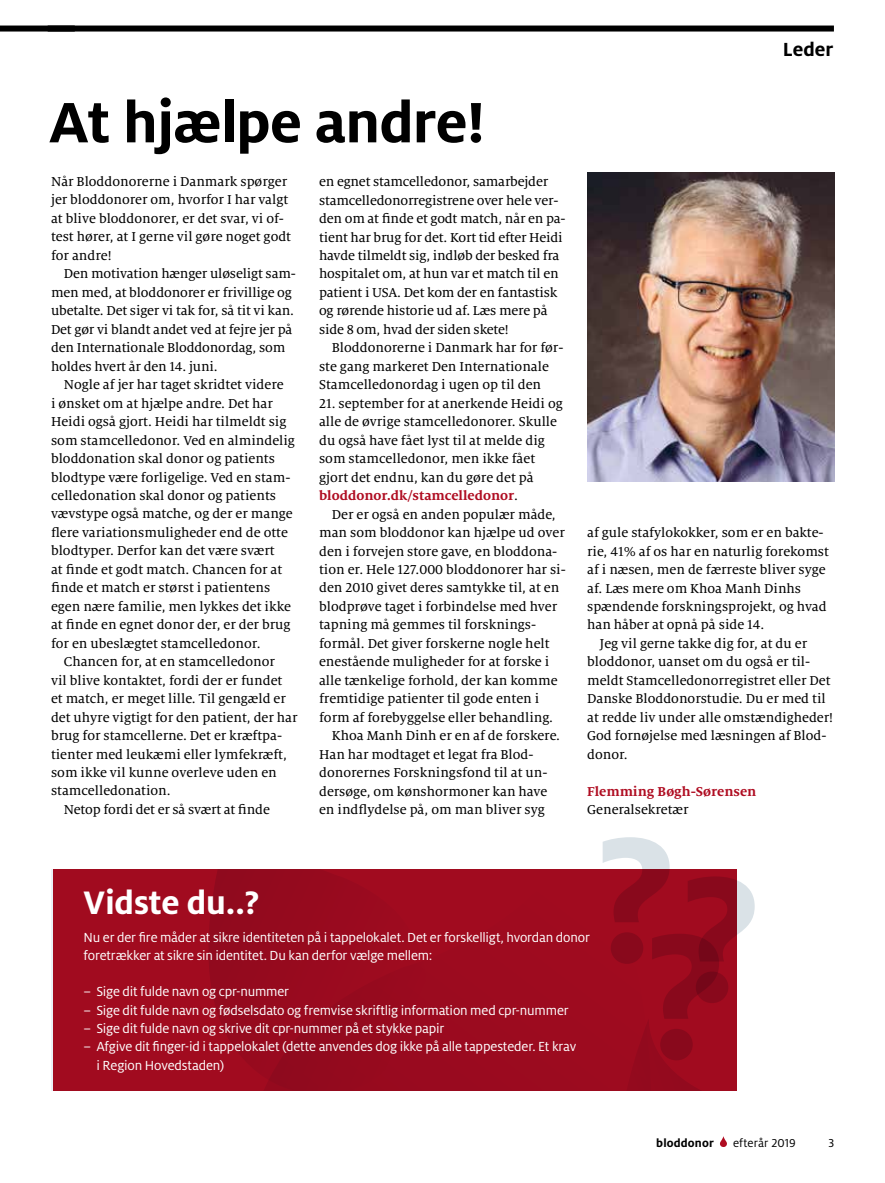
<style>
.page{position:relative;width:885px;height:1183px;background:#fff}
.page>*{position:absolute;margin:0;border:0;box-sizing:border-box;transform-origin:0 0}
.t1{font:700 63px "Milo OT";letter-spacing:-.015em;color:#000}
.t2{font:700 36px "Milo OT";letter-spacing:-.01em;color:#fff}
.t3{font:700 21px "Milo OT";color:#000}
.t4{font:14.55px/18.3px "Milo OT";letter-spacing:-.01em;color:#fff}
.t5{font:14.25px/18.5px "Milo Serif OT Text";color:#000}
.t6{font:700 14.25px "Milo Serif OT";color:#af0c21}
.t7{font:12.75px "Milo OT";letter-spacing:.005em;color:#000}
.t8{font:700 12.75px "Milo OT";letter-spacing:.01em;color:#000}
.s1{font-family:"Milo Serif OT Text";font-weight:400;color:#000}
</style>
<div class="page">
<svg style="left:720px;top:1136px;width:6px;height:10px"></svg>
<div style="left:53px;top:869px;width:683px;height:221px;background:#9d0b1f"></div>
<div style="left:0;top:26px;width:75px;height:6px;background:#000"></div>
<div style="left:48px;top:26px;width:785px;height:6px;background:#000"></div>
<img style="left:587px;top:172px;width:247px;height:309px">
<svg style="left:602px;top:837px;width:152px;height:253px"></svg>
<h1 class="t1" style="left:49px;top:87px;width:438px">At hjælpe andre!</h1>
<p class="t5" style="left:51px;top:172px;width:241px">Når Bloddonorerne i Danmark spørger jer bloddonorer om, hvorfor I har valgt at blive bloddonorer, er det svar, vi of&shy;test hører, at I gerne vil gøre noget godt for andre!</p>
<p class="t5" style="left:51px;top:265px;width:246px;text-indent:13px">Den motivation hænger uløseligt sam&shy;men med, at bloddonorer er frivillige og ubetalte. Det siger vi tak for, så tit vi kan.<br>Det gør vi blandt andet ved at fejre jer på den Internationale Bloddonordag, som holdes hvert år den 14. juni.</p>
<p class="t5" style="left:51px;top:375px;width:245px;text-indent:13px">Nogle af jer har taget skridtet videre<br>i ønsket om at hjælpe andre. Det har Heidi også gjort. Heidi har tilmeldt sig som stamcelledonor. Ved en almindelig bloddonation skal donor og patients blodtype være forligelige. Ved en stam&shy;celledonation skal donor og patients vævstype også matche, og der er mange flere variationsmuligheder end de otte blodtyper. Derfor kan det være svært<br>at finde et godt match. Chancen for at finde et match er størst i patientens egen nære familie, men lykkes det ikke at finde en egnet donor der, er der brug for en ubeslægtet stamcelledonor.</p>
<p class="t5" style="left:64px;top:652px;width:212px">Chancen for, at en stamcelledonor</p>
<p class="t5" style="left:51px;top:671px;width:233px">vil blive kontaktet, fordi der er fundet</p>
<p class="t5" style="left:51px;top:689px;width:236px">et match, er meget lille. Til gengæld er</p>
<p class="t5" style="left:51px;top:708px;width:248px">det uhyre vigtigt for den patient, der har</p>
<p class="t5" style="left:51px;top:726px;width:232px">brug for stamcellerne. Det er kræftpa-</p>
<p class="t5" style="left:51px;top:744px;width:237px">tienter med leukæmi eller lymfekræft,</p>
<p class="t5" style="left:51px;top:763px;width:227px">som ikke vil kunne overleve uden en</p>
<p class="t5" style="left:51px;top:781px;width:121px">stamcelledonation.</p>
<p class="t5" style="left:64px;top:800px;width:207px">Netop fordi det er så svært at finde</p>
<p class="t5" style="left:319px;top:173px;width:248px">en egnet stamcelledonor, samarbejder stamcelledonorregistrene over hele ver&shy;den om at finde et godt match, når en pa&shy;tient har brug for det. Kort tid efter Heidi havde tilmeldt sig, indløb der besked fra hospitalet om, at hun var et match til en patient i USA. Det kom der en fantastisk og rørende historie ud af. Læs mere på side 8 om, hvad der siden skete!</p>
<p class="t5" style="left:319px;top:339px;width:246px;text-indent:13px">Bloddonorerne i Danmark har for før&shy;ste gang markeret Den Internationale<br>Stamcelledonordag i ugen op til den</p>
<p class="t5" style="left:319px;top:394px;width:245px">21. september for at anerkende Heidi og alle de øvrige stamcelledonorer. Skulle du også have fået lyst til at melde dig som stamcelledonor, men ikke fået gjort det endnu, kan du gøre det på</p>
<p class="t6" style="left:319px;top:487px;width:200px">bloddonor.dk/stamcelledonor<span class="s1">.</span></p>
<p class="t5" style="left:332px;top:505px;width:225px">Der er også en anden populær måde,</p>
<p class="t5" style="left:319px;top:523px;width:247px">man som bloddonor kan hjælpe ud over</p>
<p class="t5" style="left:319px;top:542px;width:240px">den i forvejen store gave, en bloddona-</p>
<p class="t5" style="left:319px;top:560px;width:248px">tion er. Hele 127.000 bloddonorer har si-</p>
<p class="t5" style="left:319px;top:579px;width:242px">den 2010 givet deres samtykke til, at en</p>
<p class="t5" style="left:319px;top:597px;width:239px">blodprøve taget i forbindelse med hver</p>
<p class="t5" style="left:319px;top:615px;width:219px">tapning må gemmes til forsknings-</p>
<p class="t5" style="left:319px;top:634px;width:232px">formål. Det giver forskerne nogle helt</p>
<p class="t5" style="left:319px;top:652px;width:232px">enestående muligheder for at forske i</p>
<p class="t5" style="left:319px;top:671px;width:240px">alle tænkelige forhold, der kan komme</p>
<p class="t5" style="left:319px;top:689px;width:222px">fremtidige patienter til gode enten i</p>
<p class="t5" style="left:319px;top:708px;width:235px">form af forebyggelse eller behandling.</p>
<p class="t5" style="left:332px;top:726px;width:229px">Khoa Manh Dinh er en af de forskere.</p>
<p class="t5" style="left:319px;top:745px;width:216px">Han har modtaget et legat fra Blod-</p>
<p class="t5" style="left:319px;top:763px;width:230px">donorernes Forskningsfond til at un-</p>
<p class="t5" style="left:319px;top:781px;width:230px">dersøge, om kønshormoner kan have</p>
<p class="t5" style="left:319px;top:800px;width:227px">en indflydelse på, om man bliver syg</p>
<h3 class="t3" style="left:782px;top:38px;width:52px">Leder</h3>
<p class="t5" style="left:587px;top:523px;width:238px">af gule stafylokokker, som er en bakte-</p>
<p class="t5" style="left:587px;top:542px;width:243px">rie, 41% af os har en naturlig forekomst</p>
<p class="t5" style="left:587px;top:560px;width:240px">af i næsen, men de færreste bliver syge</p>
<p class="t5" style="left:587px;top:579px;width:215px">af. Læs mere om Khoa Manh Dinhs</p>
<p class="t5" style="left:587px;top:597px;width:241px">spændende forskningsprojekt, og hvad</p>
<p class="t5" style="left:587px;top:615px;width:179px">han håber at opnå på side 14.</p>
<p class="t5" style="left:600px;top:634px;width:209px">Jeg vil gerne takke dig for, at du er</p>
<p class="t5" style="left:587px;top:652px;width:224px">bloddonor, uanset om du også er til-</p>
<p class="t5" style="left:587px;top:671px;width:245px">meldt Stamcelledonorregistret eller Det</p>
<p class="t5" style="left:587px;top:689px;width:240px">Danske Bloddonorstudie. Du er med til</p>
<p class="t5" style="left:587px;top:708px;width:247px">at redde liv under alle omstændigheder!</p>
<p class="t5" style="left:587px;top:726px;width:241px">God fornøjelse med læsningen af Blod-</p>
<p class="t5" style="left:587px;top:745px;width:42px">donor.</p>
<p class="t6" style="left:587px;top:782px;width:171px">Flemming Bøgh-Sørensen</p>
<p class="t5" style="left:587px;top:800px;width:103px">Generalsekretær</p>
<h2 class="t2" style="left:83px;top:882px;width:177px">Vidste du..?</h2>
<p class="t4" style="left:83px;top:927px;width:508px">Nu er der fire måder at sikre identiteten på i tappelokalet. Det er forskelligt, hvordan donor foretrækker at sikre sin identitet. Du kan derfor vælge mellem:</p>
<p class="t4" style="left:83px;top:982px;width:207px">– Sige dit fulde navn og cpr-nummer</p>
<p class="t4" style="left:83px;top:1000px;width:486px">– Sige dit fulde navn og fødselsdato og fremvise skriftlig information med cpr-nummer</p>
<p class="t4" style="left:83px;top:1019px;width:362px">– Sige dit fulde navn og skrive dit cpr-nummer på et stykke papir</p>
<p class="t4" style="left:96px;top:1037px;width:481px;text-indent:-13px">– Afgive dit finger-id i tappelokalet (dette anvendes dog ikke på alle tappesteder. Et krav i Region Hovedstaden)</p>
<p class="t8" style="left:656px;top:1135px;width:59px">bloddonor</p>
<p class="t7" style="left:733px;top:1135px;width:64px">efterår 2019</p>
<p class="t7" style="left:828px;top:1135px;width:7px">3</p>
</div>
